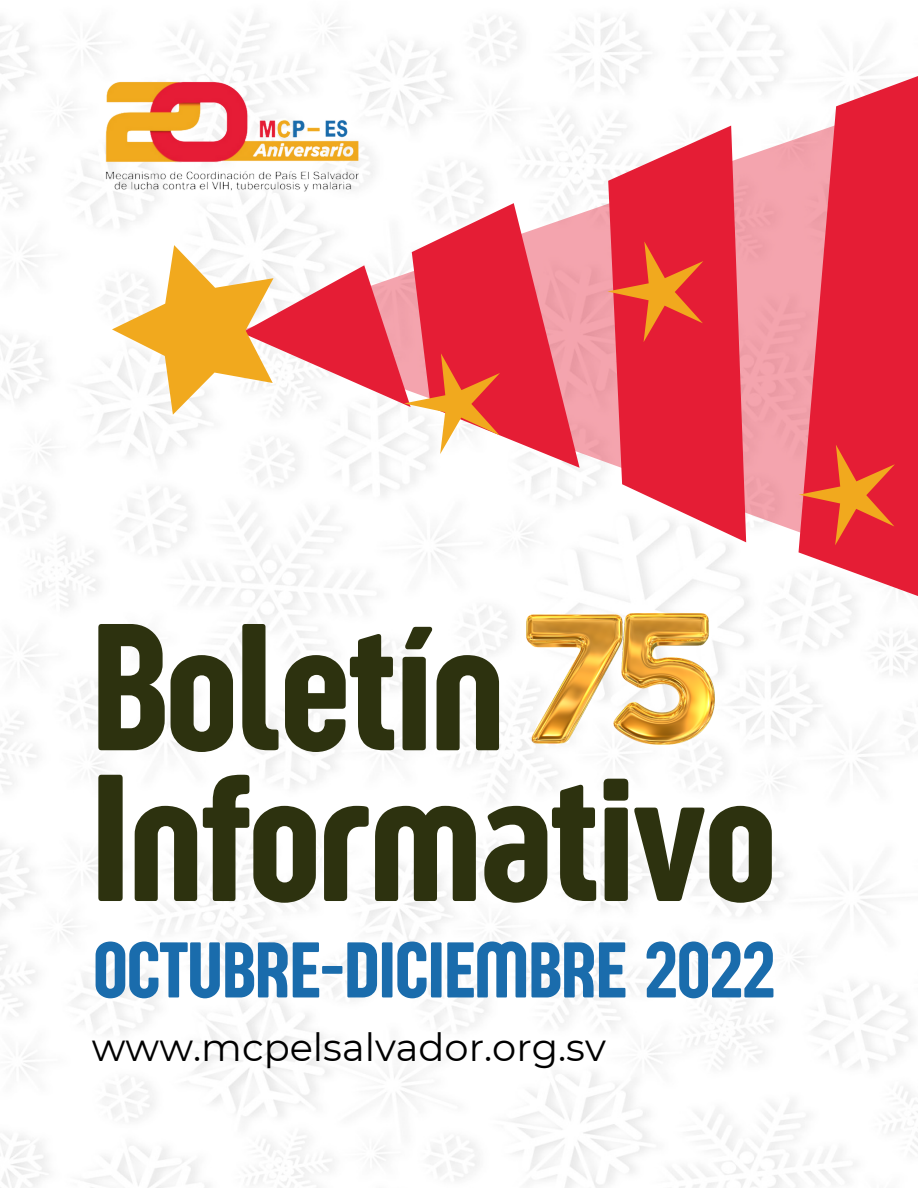
<style>
.page{position:relative;width:918px;height:1188px;background:#fff}
.page>*{position:absolute;margin:0;border:0;box-sizing:border-box;transform-origin:0 0}
.t1{font:186.9px/150.8px "Sugo Pro Display";color:#2d320f}
.t2{font:81.6px "Sugo Pro Display";color:#1a6cac}
.t3{font:38.4px "Montserrat";color:#000}
</style>
<div class="page">
<svg style="left:242px;top:6px;width:676px;height:677px"></svg>
<svg style="left:412px;top:203px;width:168px;height:265px"></svg>
<svg style="left:608px;top:126px;width:138px;height:416px;fill:#e51d35"></svg>
<svg style="left:799px;top:49px;width:119px;height:573px;fill:#e51d35"></svg>
<svg style="left:112px;top:245px;width:388px;height:209px"></svg>
<svg style="left:799px;top:445px;width:96px;height:100px;background:#e84435"></svg>
<svg style="left:607px;top:241px;width:96px;height:101px;background:#e84637"></svg>
<img style="left:94px;top:6px;width:272px;height:266px">
<img style="left:527px;top:614px;width:188px;height:130px">
<h1 class="t1" style="left:92px;top:612px;width:685px">Boletín<br>Informativo</h1>
<h2 class="t2" style="left:94px;top:923px;width:683px">OCTUBRE-DICIEMBRE 2022</h2>
<p class="t3" style="left:92px;top:1024px;width:516px">www.mcpelsalvador.org.sv</p>
</div>
